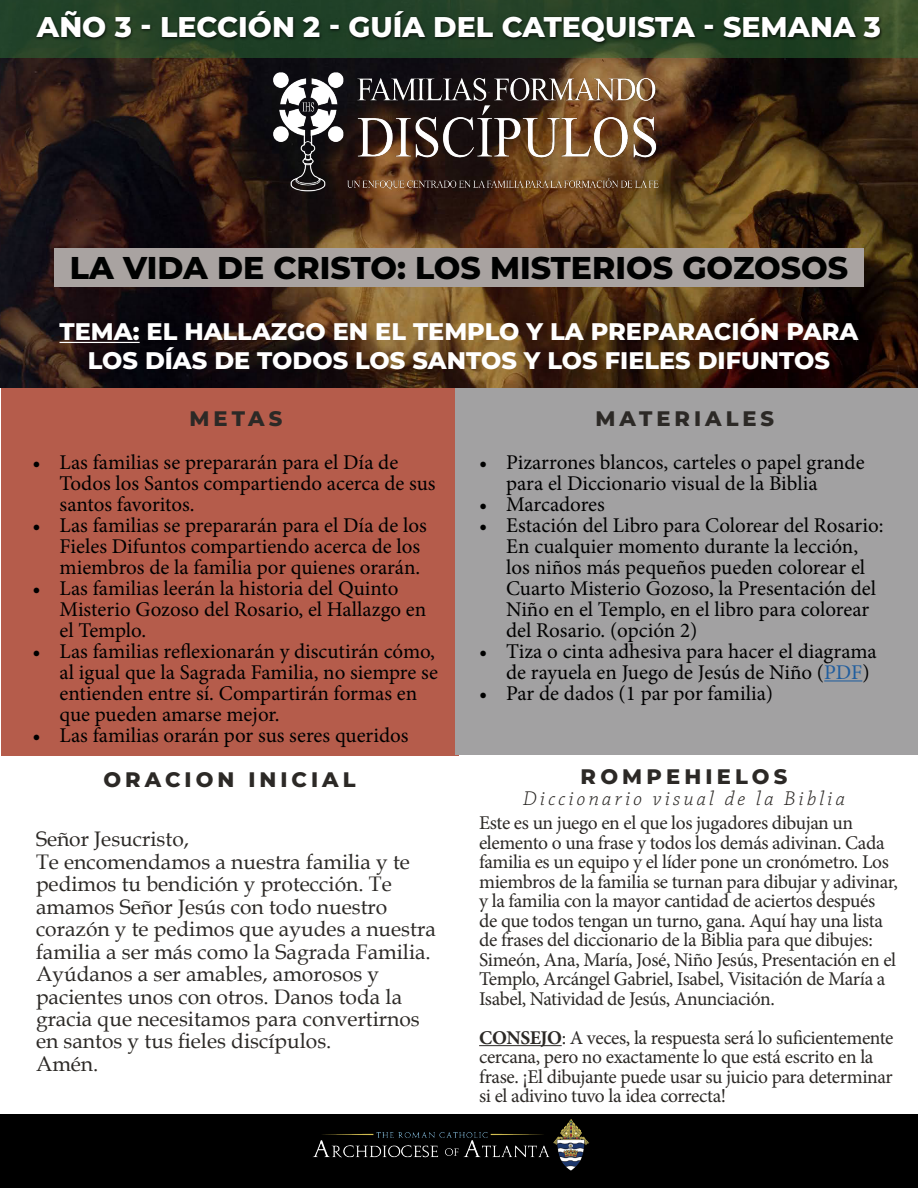
<style>
.page{position:relative;width:918px;height:1188px;background:#fff}
.page>*{position:absolute;margin:0;border:0;box-sizing:border-box;transform-origin:0 0}
.t1{font:800 31.5px "Montserrat";color:#000101}
.t2{font:800 28.5px "Montserrat";color:#fff}
.t3{font:800 24px/28.5px "Montserrat";color:#fff;text-align:center}
.t4{font:21px/21px "Minion Pro";color:#000}
.t5{font:21px/22.5px "Book Antiqua";color:#2c2926}
.t6{font:800 21px "Montserrat";letter-spacing:.19em;color:#2c2926}
.t7{font:italic 300 21px "Chaparral Pro";letter-spacing:.15em;color:#2c2926}
.t8{font:19.5px/19.5px "Minion Pro";letter-spacing:-.02em;color:#2c2926}
.s1{color:#215e9e}
.s2{font-weight:700}
</style>
<div class="page">
<div style="left:1px;top:387px;width:457px;height:368px;background:#b55c4b"></div>
<img style="left:1px;top:58px;width:917px;height:330px">
<div style="left:54px;top:249px;width:810px;height:38px;background:#a9a3a1"></div>
<svg style="left:0;top:0;width:918px;height:58px;background:#274427"></svg>
<div style="left:0;top:1114px;width:918px;height:74px;background:#000"></div>
<img style="left:313px;top:1119px;width:276px;height:52px">
<div style="left:456px;top:388px;width:462px;height:366px;background:#a2a1a2"></div>
<hr style="left:479px;top:1045px;width:83px;height:1px;background:#2c2926">
<hr style="left:60px;top:342px;width:80px;height:1px;background:#fff">
<hr style="left:824px;top:680px;width:38px;height:1px;background:#215e9e">
<div style="left:34px;top:9px;width:849px;height:36px;background:#000;opacity:.75"></div>
<img style="left:258px;top:64px;width:406px;height:153px">
<h2 class="t2" style="left:37px;top:6px;width:846px">AÑO 3 - LECCIÓN 2 - GUÍA DEL CATEQUISTA - SEMANA 3</h2>
<h1 class="t1" style="left:70px;top:245px;width:780px">LA VIDA DE CRISTO: LOS MISTERIOS GOZOSOS</h1>
<p class="t3" style="left:60px;top:316px;width:800px">TEMA: EL HALLAZGO EN EL TEMPLO Y LA PREPARACIÓN PARA<br>LOS DÍAS DE TODOS LOS SANTOS Y LOS FIELES DIFUNTOS</p>
<p class="t6" style="left:190px;top:403px;width:94px">METAS</p>
<p class="t6" style="left:595px;top:403px;width:180px">MATERIALES</p>
<p class="t4" style="left:60px;top:452px;width:378px;text-indent:-27px">• Las familias se prepararán para el Día de<br>Todos los Santos compartiendo acerca de sus santos favoritos.</p>
<p class="t4" style="left:60px;top:515px;width:369px;text-indent:-27px">• Las familias se prepararán para el Día de los<br>Fieles Difuntos compartiendo acerca de los miembros de la familia por quienes orarán.</p>
<p class="t4" style="left:60px;top:578px;width:368px;text-indent:-27px">• Las familias leerán la historia del Quinto<br>Misterio Gozoso del Rosario, el Hallazgo en el Templo.</p>
<p class="t4" style="left:60px;top:641px;width:380px;text-indent:-27px">• Las familias reflexionarán y discutirán cómo, al igual que la Sagrada Familia, no siempre se entienden entre sí. Compartirán formas en que pueden amarse mejor.</p>
<p class="t4" style="left:33px;top:725px;width:378px">• Las familias orarán por sus seres queridos</p>
<p class="t4" style="left:506px;top:452px;width:360px;text-indent:-27px">• Pizarrones blancos, carteles o papel grande para el Diccionario visual de la Biblia</p>
<p class="t4" style="left:479px;top:494px;width:127px">• Marcadores</p>
<p class="t4" style="left:506px;top:515px;width:379px;text-indent:-27px">• Estación del Libro para Colorear del Rosario:<br>En cualquier momento durante la lección, los niños más pequeños pueden colorear el Cuarto Misterio Gozoso, la Presentación del Niño en el Templo, en el libro para colorear del Rosario. (opción 2)</p>
<p class="t4" style="left:506px;top:641px;width:372px;text-indent:-27px">• Tiza o cinta adhesiva para hacer el diagrama de rayuela en Juego de Jesús de Niño (<span class="s1">PDF</span>)</p>
<p class="t4" style="left:479px;top:683px;width:296px">• Par de dados (1 par por familia)</p>
<p class="t6" style="left:104px;top:764px;width:253px">ORACION INICIAL</p>
<p class="t6" style="left:581px;top:761px;width:208px">ROMPEHIELOS</p>
<p class="t7" style="left:523px;top:787px;width:323px">Diccionario visual de la Biblia</p>
<p class="t8" style="left:479px;top:813px;width:420px">Este es un juego en el que los jugadores dibujan un elemento o una frase y todos los demás adivinan. Cada familia es un equipo y el líder pone un cronómetro. Los miembros de la familia se turnan para dibujar y adivinar, y la familia con la mayor cantidad de aciertos después de que todos tengan un turno, gana. Aquí hay una lista de frases del diccionario de la Biblia para que dibujes:<br>Simeón, Ana, María, José, Niño Jesús, Presentación en el Templo, Arcángel Gabriel, Isabel, Visitación de María a Isabel, Natividad de Jesús, Anunciación.</p>
<p class="t8" style="left:479px;top:1028px;width:416px"><span class="s2">CONSEJO</span>: A veces, la respuesta será lo suficientemente cercana, pero no exactamente lo que está escrito en la frase. ¡El dibujante puede usar su juicio para determinar si el adivino tuvo la idea correcta!</p>
<p class="t5" style="left:36px;top:827px;width:401px">Señor Jesucristo,<br>Te encomendamos a nuestra familia y te pedimos tu bendición y protección. Te amamos Señor Jesús con todo nuestro corazón y te pedimos que ayudes a nuestra familia a ser más como la Sagrada Familia.<br>Ayúdanos a ser amables, amorosos y pacientes unos con otros. Danos toda la gracia que necesitamos para convertirnos en santos y tus fieles discípulos.<br>Amén.</p>
</div>
